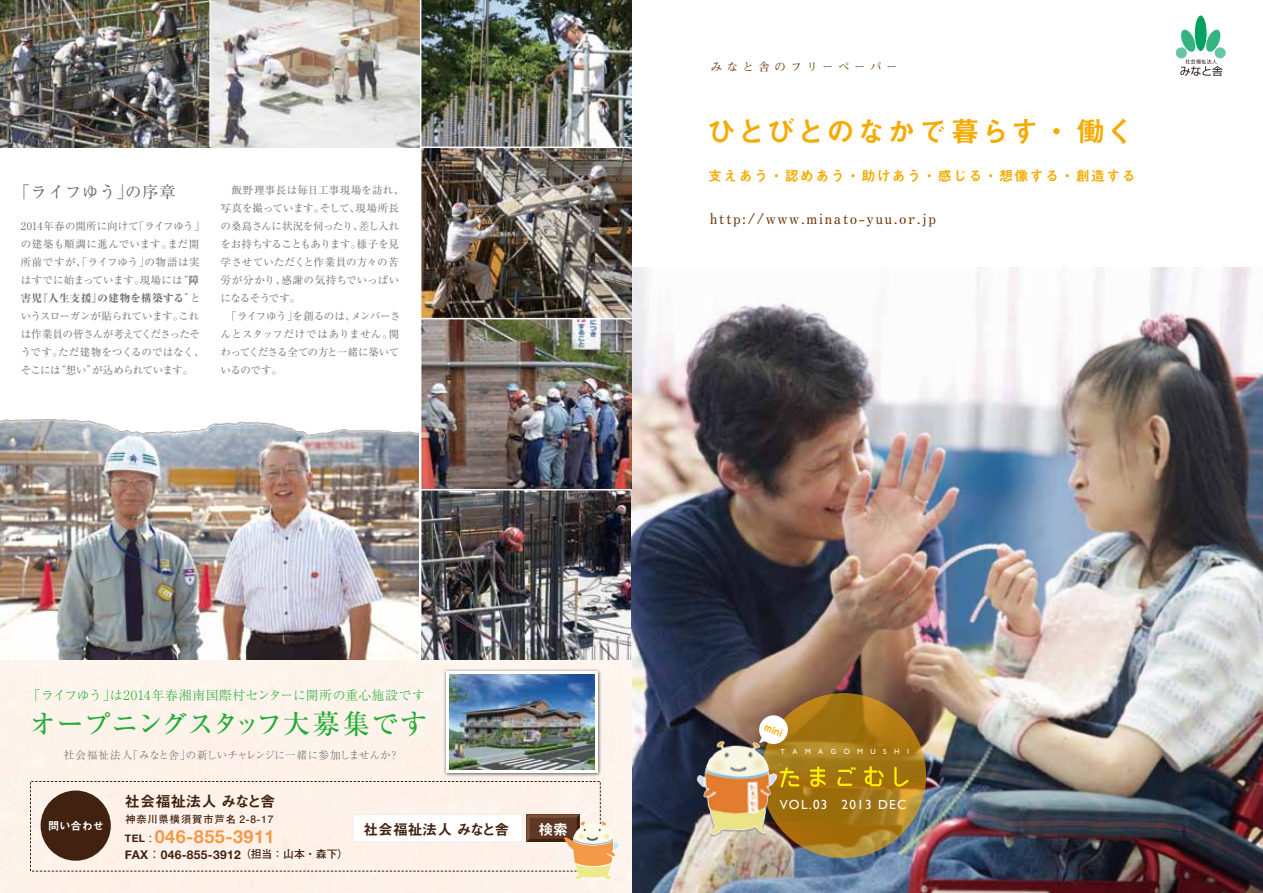
<style>
.page{position:relative;width:1263px;height:893px;background:#fff}
.page>*{position:absolute;margin:0;border:0;box-sizing:border-box;transform-origin:0 0}
.t1{font:28.35px "Midashi Go Pro MB31";letter-spacing:.06em;color:#f7ab00}
.t2{font:500 27.3px "Ryumin Pro";letter-spacing:-.005em;color:#22ac38}
.t3{font:700 18px "Helvetica Neue";letter-spacing:.025em;color:#f39947}
.t4{font:16.35px "Ryumin Pro";letter-spacing:.05em;color:#666464}
.t5{font:15.3px "Midashi Go Pro MB31";color:#412210}
.t6{font:700 15px "Futo Min A101 Pro";letter-spacing:.1em;color:#6a3906}
.t7{font:14.85px "Midashi Go Pro MB31";color:#412210}
.t8{font:14.85px "Midashi Go Pro MB31";color:#fff}
.t9{font:13.95px "Midashi Go Pro MB31";letter-spacing:.1em;color:#f7ab00}
.t10{font:13.2px "Gill Sans";letter-spacing:.1em;color:#fff}
.t11{font:300 12.75px "Ryumin Pro";letter-spacing:.03em;color:#22ac38}
.t12{font:700 12px "Helvetica Neue";letter-spacing:.025em;color:#412210}
.t13{font:700 11.4px "Futo Min A101 Pro";letter-spacing:.4em;color:#6a3906}
.t14{font:11.25px "Midashi Go Pro MB31";color:#fff}
.t15{font:10.5px/18px "Ryumin Pro";letter-spacing:-.015em;color:#727171}
.t16{font:300 10.5px "Ryumin Pro";letter-spacing:.005em;color:#666464}
.t17{font:700 10.2px "Futo Go B101 Pro";letter-spacing:.1em;color:#412210}
.t18{font:700 9px "Jun 501 Pro";color:#f7ab00}
.t19{font:7.5px "Gill Sans";letter-spacing:1em;color:#fff}
.s1{font-weight:800}
.s2{font-size:10.5px;color:#412210}
.s3{font-family:"Koz Go Pro";font-weight:400;font-size:10.5px;color:#412210}
.s4{font-family:"Koz Go Pro";font-weight:400}
.s5{font-family:"Futo Go B101 Pro";font-size:10.95px}
</style>
<div class="page">
<img style="left:0;top:419px;width:419px;height:241px">
<img style="left:421px;top:148px;width:210px;height:512px">
<div style="left:1195px;top:16px;width:11px;height:35px;background:#00a161;border-radius:50%"></div>
<svg style="left:1181px;top:30px;width:14px;height:22px"></svg>
<div style="left:1176px;top:47px;width:11px;height:11px;background:#66c6a0;border-radius:50%"></div>
<svg style="left:1206px;top:30px;width:14px;height:22px"></svg>
<svg style="left:1214px;top:47px;width:12px;height:11px"></svg>
<svg style="left:1180px;top:59px;width:42px;height:17px"></svg>
<img style="left:631px;top:268px;width:632px;height:625px">
<div style="left:0;top:660px;width:631px;height:233px;background:#fef2ea"></div>
<img style="left:441px;top:666px;width:162px;height:112px">
<svg style="left:447px;top:671px;width:151px;height:102px"></svg>
<img style="left:450px;top:675px;width:145px;height:95px">
<div style="left:41px;top:790px;width:70px;height:71px;background:#412210;border-radius:50%"></div>
<div style="left:353px;top:814px;width:169px;height:28px;background:#fff;border:1px solid #efefef"></div>
<img style="left:0;top:0;width:631px;height:147px">
<hr style="left:209px;top:0;width:2px;height:147px;background:#fff">
<svg style="left:761px;top:693px;width:165px;height:165px;background:#a87917"></svg>
<svg style="left:780px;top:767px;width:19px;height:20px"></svg>
<svg style="left:810px;top:766px;width:16px;height:21px"></svg>
<svg style="left:864px;top:766px;width:20px;height:20px"></svg>
<svg style="left:894px;top:767px;width:15px;height:20px"></svg>
<svg style="left:837px;top:767px;width:19px;height:19px"></svg>
<svg style="left:759px;top:715px;width:29px;height:29px"></svg>
<img style="left:693px;top:740px;width:86px;height:99px">
<svg style="left:527px;top:806px;width:93px;height:76px;background:#d8c0a8"></svg>
<hr style="left:421px;top:318px;width:211px;height:1px;background:#fff">
<hr style="left:421px;top:489px;width:211px;height:1px;background:#fff">
<hr style="left:420px;top:0;width:1px;height:629px;background:#fff">
<h3 class="t4" style="left:14px;top:179px;width:164px">「ライフゆう」の序章</h3>
<p class="t15" style="left:21px;top:216px;width:185px">2014年春の開所に向けて「ライフゆう」の建築も順調に進んでいます。まだ開所前ですが、「ライフゆう」の物語は実はすでに始まっています。現場には“<span class="s1">障害児『人生支援』の建物を構築する</span>”というスローガンが貼られています。これは作業員の皆さんが考えてくださったそうです。ただ建物をつくるのではなく、そこには“想い”が込められています。</p>
<p class="t15" style="left:221px;top:180px;width:185px">　飯野理事長は毎日工事現場を訪れ、写真を撮っています。そして、現場所長の桑島さんに状況を伺ったり、差し入れをお持ちすることもあります。様子を見学させていただくと作業員の方々の苦労が分かり、感謝の気持ちでいっぱいになるそうです。<br>　「ライフゆう」を創るのは、メンバーさんとスタッフだけではありません。関わってくださる全ての方と一緒に築いているのです。</p>
<p class="t11" style="left:28px;top:685px;width:399px">「ライフゆう」は2014年春湘南国際村センターに開所の重心施設です</p>
<h2 class="t2" style="left:29px;top:702px;width:400px">オープニングスタッフ大募集です</h2>
<p class="t16" style="left:64px;top:746px;width:337px">社会福祉法人「みなと舎」の新しいチャレンジに一緒に参加しませんか？</p>
<h3 class="t5" style="left:125px;top:789px;width:152px">社会福祉法人 みなと舎</h3>
<p class="t17" style="left:125px;top:811px;width:150px">神奈川県横須賀市芦名 2-8-17</p>
<h3 class="t3" style="left:125px;top:821px;width:151px"><span class="s2">TEL</span><span class="s3">：</span>046-855-3911</h3>
<p class="t14" style="left:48px;top:816px;width:57px">問い合わせ</p>
<h3 class="t7" style="left:363px;top:817px;width:147px">社会福祉法人 みなと舎</h3>
<h3 class="t8" style="left:538px;top:817px;width:31px">検索</h3>
<p class="t12" style="left:125px;top:843px;width:225px">FAX<span class="s4">：</span>046-855-3912<span class="s5">（担当：山本・森下）</span></p>
<p class="t13" style="left:711px;top:58px;width:188px">みなと舎のフリーペーパー</p>
<h1 class="t1" style="left:707px;top:108px;width:429px">ひとびとのなかで暮らす・働く</h1>
<h3 class="t9" style="left:708px;top:164px;width:429px">支えあう・認めあう・助けあう・感じる・想像する・創造する</h3>
<h3 class="t6" style="left:710px;top:206px;width:228px">http://www.minato-yuu.or.jp</h3>
<p class="t18" style="left:767px;top:720px;width:21px;rotate:20deg">mini</p>
<p class="t19" style="left:781px;top:747px;width:130px">TAMAGOMUSHI</p>
<p class="t10" style="left:780px;top:797px;width:128px">VOL.03 2013 DEC</p>
</div>
